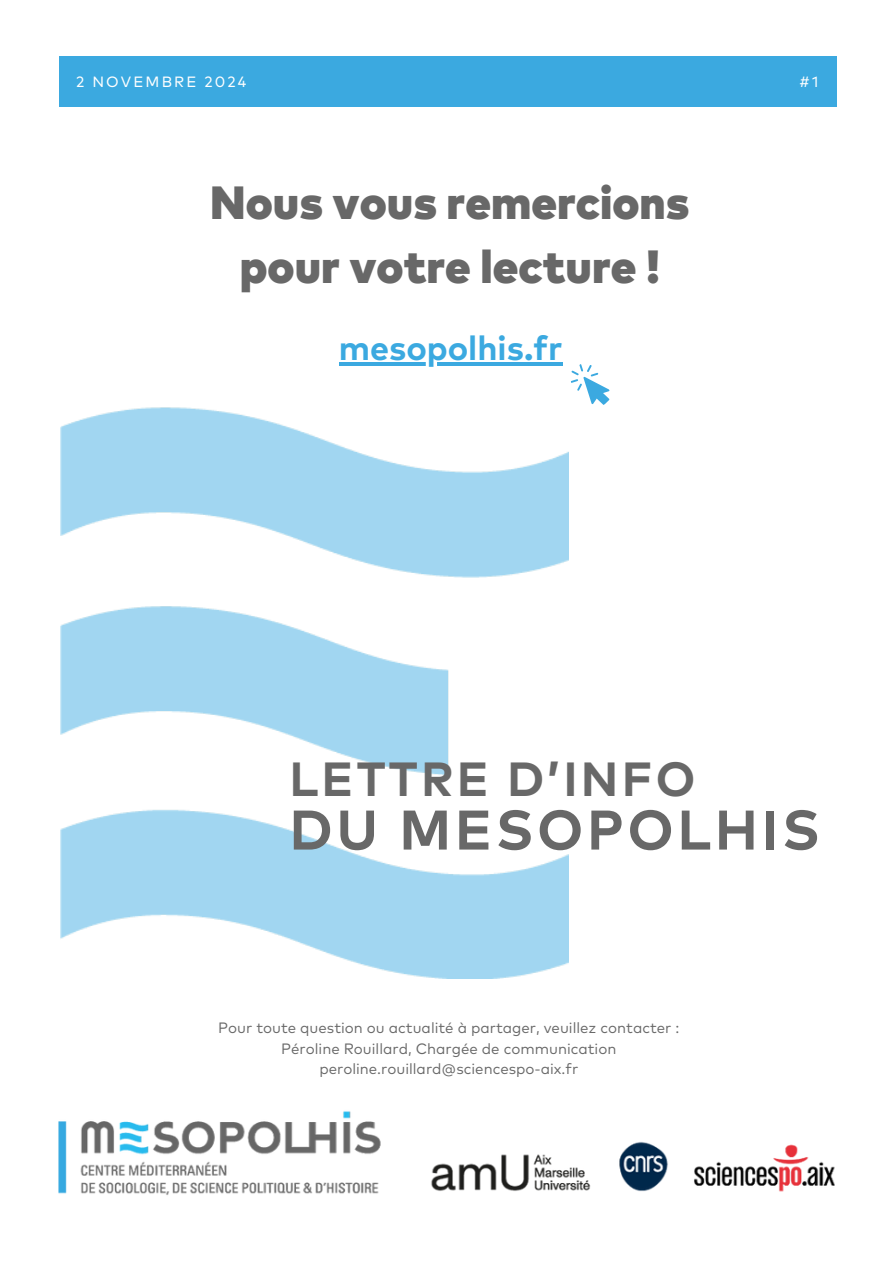
<style>
.page{position:relative;width:894px;height:1264px;background:#fff}
.page>*{position:absolute;margin:0;border:0;box-sizing:border-box;transform-origin:0 0}
.t1{font:700 55.65px "Mark Pro";letter-spacing:.065em;color:#686868}
.t2{font:700 47.85px "Mark Pro";letter-spacing:.065em;color:#686868}
.t3{font:900 46.5px/64.2px "Mark Pro";color:#686868;text-align:center}
.t4{font:700 34.05px "Mark Pro";color:#3ba9e0}
.t5{font:15px "Mark Pro";color:#686868}
.t6{font:14.85px "Mark Pro";letter-spacing:.14em;color:#fff}
</style>
<div class="page">
<img style="left:58px;top:1111px;width:776px;height:84px">
<svg style="left:571px;top:364px;width:39px;height:41px"></svg>
<hr style="left:338px;top:362px;width:224px;height:3px;background:#3ba9e0">
<img style="left:61px;top:407px;width:507px;height:571px">
<div style="left:59px;top:56px;width:776px;height:51px;background:#3ba9e0"></div>
<h3 class="t6" style="left:76px;top:75px;width:172px">2 NOVEMBRE 2024</h3>
<p class="t6" style="left:799px;top:75px;width:21px">#1</p>
<h4 class="t3" style="left:210px;top:174px;width:480px">Nous vous remercions pour votre lecture !</h4>
<h4 class="t4" style="left:338px;top:333px;width:225px">mesopolhis.fr</h4>
<h2 class="t2" style="left:289px;top:758px;width:407px">LETTRE D’INFO</h2>
<h2 class="t1" style="left:289px;top:805px;width:531px">DU MESOPOLHIS</h2>
<p class="t5" style="left:218px;top:1021px;width:462px">Pour toute question ou actualité à partager, veuillez contacter :</p>
<h1 class="t5" style="left:281px;top:1041px;width:336px">Péroline Rouillard, Chargée de communication</h1>
<p class="t5" style="left:319px;top:1061px;width:260px">peroline.rouillard@sciencespo-aix.fr</p>
</div>
